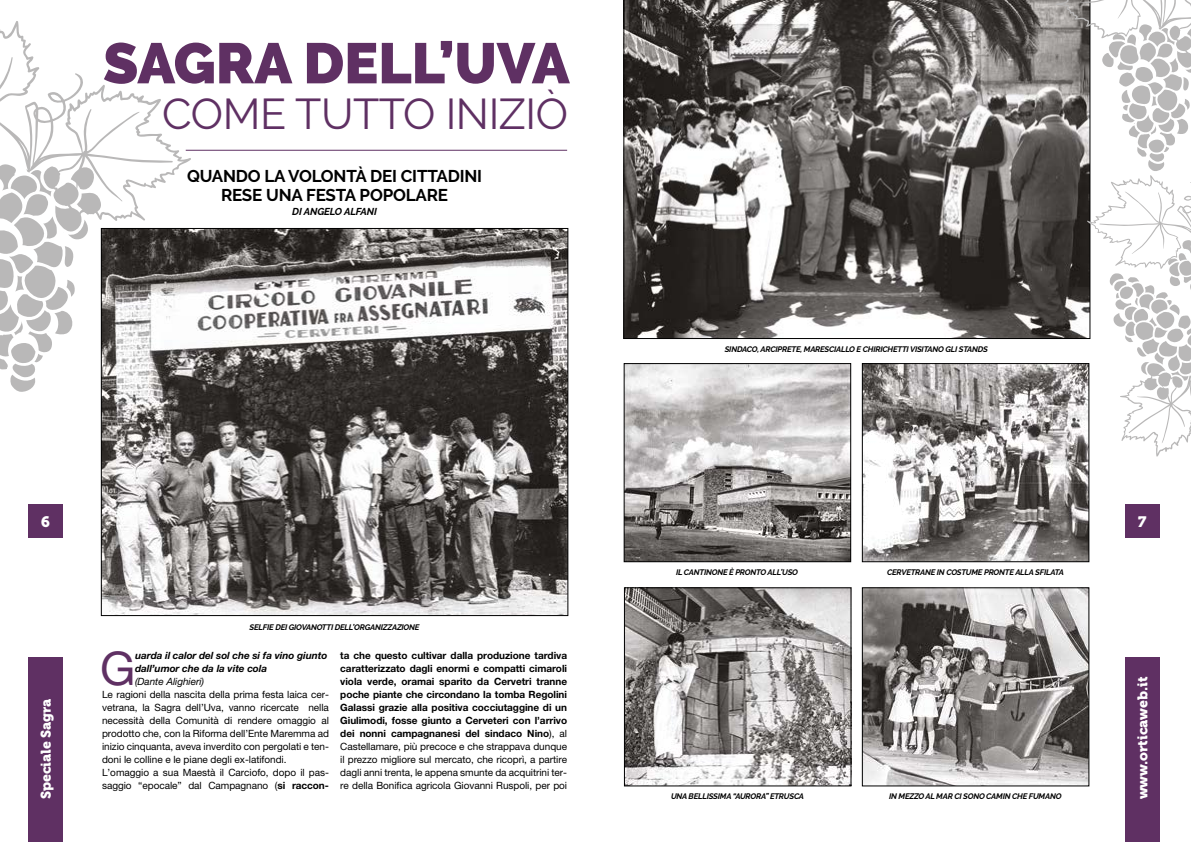
<style>
.page{position:relative;width:1191px;height:842px;background:#fff}
.page>*{position:absolute;margin:0;border:0;box-sizing:border-box;transform-origin:0 0}
.t1{font:900 57px "Raleway";color:#5f3063}
.t2{font:46.4px "Helvetica Neue LT Std";color:#5f3063}
.t3{font:43px "Raleway";letter-spacing:-.01em;color:#5f3063}
.t4{font:700 17px/19px "Raleway";letter-spacing:-.01em;color:#000;text-align:center}
.t5{font:15px "Museo 900";color:#fff}
.t6{font:14px "Museo 900";color:#fff}
.t7{font:700 10px/13px "Helvetica Neue LT Std";letter-spacing:-.005em;color:#000;text-align:justify}
.t8{font:10px/13px "Helvetica Neue LT Std";letter-spacing:-.005em;color:#000}
.t9{font:italic 700 10px/13px "Helvetica Neue LT Std";letter-spacing:-.005em;color:#000}
.t10{font:italic 10px "Helvetica Neue LT Std";letter-spacing:-.005em;color:#000}
.t11{font:italic 700 10px "Raleway";letter-spacing:-.01em;color:#000}
.t12{font:italic 700 8px "Raleway";letter-spacing:-.025em;color:#000}
.s1{font-weight:700}
.s2{font-weight:400}
</style>
<div class="page">
<img style="left:103px;top:230px;width:463px;height:384px">
<svg style="left:623px;top:0;width:431px;height:339px;background:#6b6865"></svg>
<img style="left:626px;top:365px;width:223px;height:195px">
<div style="left:624px;top:363px;width:227px;height:199px;border:1px solid #000"></div>
<img style="left:626px;top:589px;width:223px;height:195px">
<div style="left:624px;top:587px;width:227px;height:199px;border:1px solid #000"></div>
<img style="left:864px;top:589px;width:223px;height:195px">
<div style="left:862px;top:587px;width:227px;height:199px;border:1px solid #000"></div>
<img style="left:864px;top:365px;width:223px;height:195px">
<div style="left:862px;top:363px;width:227px;height:199px;border:1px solid #000"></div>
<div style="left:28px;top:658px;width:35px;height:184px;background:#5f3063"></div>
<div style="left:28px;top:505px;width:35px;height:33px;background:#5f3063"></div>
<div style="left:1125px;top:505px;width:34px;height:33px;background:#5f3063"></div>
<div style="left:1125px;top:658px;width:34px;height:184px;background:#5f3063"></div>
<svg style="left:0;top:221px;width:101px;height:171px"></svg>
<svg style="left:0;top:21px;width:191px;height:200px"></svg>
<svg style="left:1054px;top:0;width:137px;height:457px"></svg>
<hr style="left:186px;top:150px;width:381px;height:1px;background:#5f3063">
<h1 class="t1" style="left:103px;top:30px;width:468px">SAGRA DELL’UVA</h1>
<h3 class="t3" style="left:162px;top:89px;width:407px">COME TUTTO INIZIÒ</h3>
<h3 class="t4" style="left:187px;top:166px;width:296px">QUANDO LA VOLONTÀ DEI CITTADINI<br>RESE UNA FESTA POPOLARE</h3>
<p class="t11" style="left:292px;top:206px;width:86px">DI ANGELO ALFANI</p>
<p class="t12" style="left:724px;top:345px;width:265px">SINDACO, ARCIPRETE, MARESCIALLO E CHIRICHETTI VISITANO GLI STANDS</p>
<h3 class="t5" style="left:41px;top:513px;width:10px">6</h3>
<h3 class="t5" style="left:1138px;top:513px;width:10px">7</h3>
<h3 class="t6" style="left:38px;top:799px;width:102px;rotate:-90deg">Speciale Sagra</h3>
<p class="t12" style="left:250px;top:623px;width:171px">SELFIE DEI GIOVANOTTI DELL’ORGANIZZAZIONE</p>
<h2 class="t2" style="left:100px;top:641px;width:37px">G</h2>
<p class="t9" style="left:135px;top:649px;width:194px">uarda il calor del sol che si fa vino giunto dall’umor che da la vite cola</p>
<p class="t10" style="left:135px;top:676px;width:71px">(Dante Alighieri)</p>
<p class="t8" style="left:102px;top:688px;width:228px">Le ragioni della nascita della prima festa laica cer&shy;vetrana, la Sagra dell’Uva, vanno ricercate nella necessità della Comunità di rendere omaggio al prodotto che, con la Riforma dell’Ente Maremma ad inizio cinquanta, aveva inverdito con pergolati e ten&shy;doni le colline e le piane degli ex-latifondi.<br>L’omaggio a sua Maestà il Carciofo, dopo il pas&shy;saggio “epocale” dal Campagnano (<span class="s1">si raccon-</span></p>
<p class="t7" style="left:340px;top:649px;width:228px">ta che questo cultivar dalla produzione tardiva caratterizzato dagli enormi e compatti cimaroli viola verde, oramai sparito da Cervetri tranne poche piante che circondano la tomba Regolini Galassi grazie alla positiva cocciutaggine di un Giulimodi, fosse giunto a Cerveteri con l’arrivo dei nonni campagnanesi del sindaco Nino<span class="s2">), al Castellamare, più precoce e che strappava dunque il prezzo migliore sul mercato, che ricoprì, a partire dagli anni trenta, le appena smunte da acquitrini ter&shy;re della Bonifica agricola Giovanni Ruspoli, per poi</span></p>
<p class="t12" style="left:676px;top:568px;width:123px">IL CANTINONE È PRONTO ALL’USO</p>
<p class="t12" style="left:887px;top:568px;width:178px">CERVETRANE IN COSTUME PRONTE ALLA SFILATA</p>
<p class="t12" style="left:671px;top:792px;width:135px">UNA BELLISSIMA “AURORA” ETRUSCA</p>
<p class="t12" style="left:889px;top:792px;width:174px">IN MEZZO AL MAR CI SONO CAMIN CHE FUMANO</p>
<h3 class="t6" style="left:1134px;top:799px;width:124px;rotate:-90deg">www.orticaweb.it</h3>
</div>
